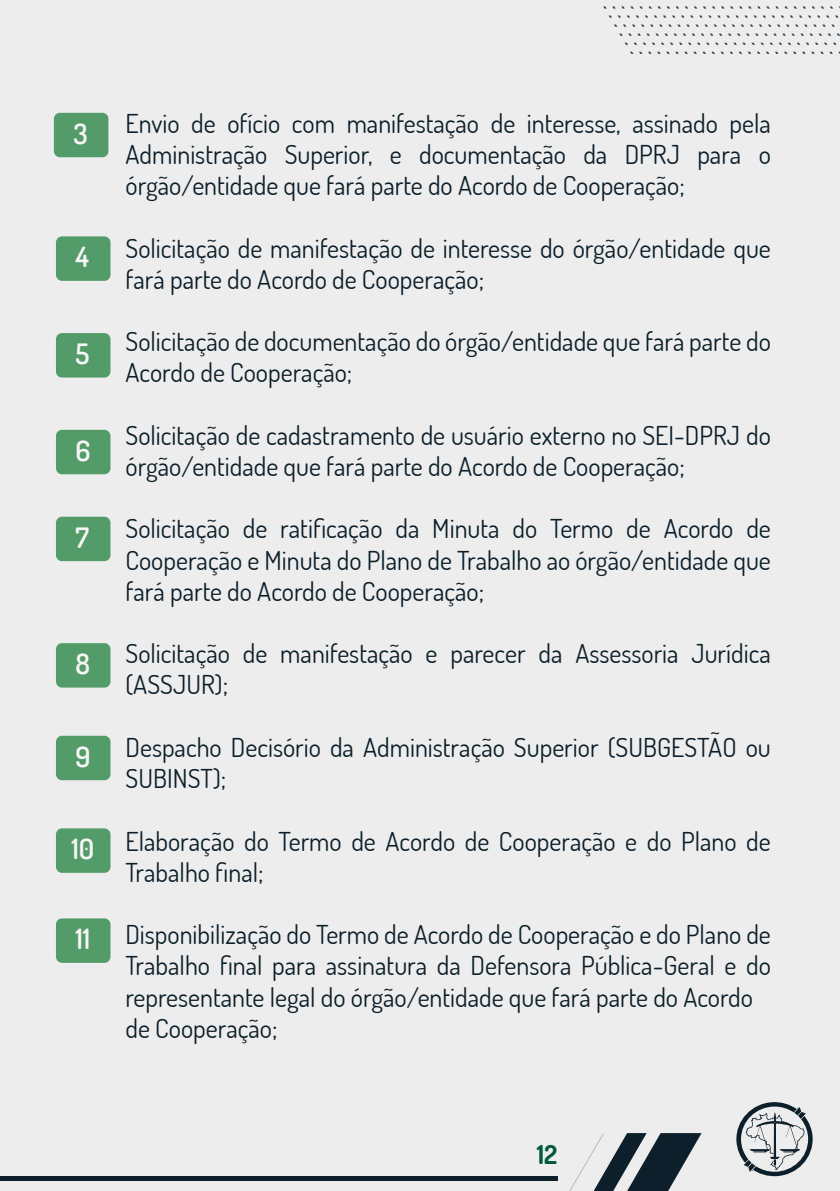
<style>
.page{position:relative;width:840px;height:1191px;background:#fff}
.page>*{position:absolute;margin:0;border:0;box-sizing:border-box;transform-origin:0 0}
.t1{font:600 28px "Dosis";color:#f6f6f6}
.t2{font:26px/31.2px "Dosis";color:#0c1f2a}
.t3{font:700 26px "Dosis";color:#035a38}
</style>
<div class="page">
<div style="left:0;top:0;width:839px;height:1191px;background:#ededed"></div>
<svg style="left:694px;top:6px;width:84px;height:3px"></svg>
<svg style="left:645px;top:15px;width:75px;height:3px"></svg>
<svg style="left:817px;top:15px;width:21px;height:3px"></svg>
<svg style="left:614px;top:25px;width:57px;height:2px"></svg>
<svg style="left:759px;top:25px;width:75px;height:2px"></svg>
<svg style="left:701px;top:34px;width:84px;height:2px"></svg>
<svg style="left:652px;top:43px;width:75px;height:2px"></svg>
<svg style="left:630px;top:52px;width:48px;height:2px"></svg>
<svg style="left:766px;top:52px;width:73px;height:2px"></svg>
<svg style="left:569px;top:1133px;width:132px;height:58px"></svg>
<div style="left:0;top:1175px;width:557px;height:5px;background:#0c1f2a"></div>
<svg style="left:736px;top:1102px;width:77px;height:74px"></svg>
<div style="left:54px;top:113px;width:54px;height:44px;background:#539b68;border-radius:6px"></div>
<div style="left:56px;top:236px;width:54px;height:45px;background:#539b68;border-radius:6px"></div>
<div style="left:56px;top:333px;width:54px;height:44px;background:#539b68;border-radius:6px"></div>
<div style="left:56px;top:430px;width:54px;height:44px;background:#539b68;border-radius:6px"></div>
<div style="left:56px;top:517px;width:54px;height:44px;background:#539b68;border-radius:6px"></div>
<div style="left:56px;top:643px;width:54px;height:44px;background:#539b68;border-radius:6px"></div>
<div style="left:56px;top:735px;width:54px;height:45px;background:#539b68;border-radius:6px"></div>
<div style="left:56px;top:828px;width:54px;height:44px;background:#539b68;border-radius:6px"></div>
<div style="left:56px;top:918px;width:54px;height:44px;background:#539b68;border-radius:6px"></div>
<p class="t1" style="left:73px;top:115px;width:16px">3</p>
<p class="t1" style="left:75px;top:239px;width:15px">4</p>
<p class="t1" style="left:75px;top:336px;width:15px">5</p>
<p class="t1" style="left:75px;top:432px;width:17px">6</p>
<p class="t1" style="left:75px;top:519px;width:15px">7</p>
<p class="t1" style="left:75px;top:645px;width:16px">8</p>
<p class="t1" style="left:75px;top:738px;width:17px">9</p>
<p class="t1" style="left:71px;top:831px;width:24px">10</p>
<p class="t1" style="left:75px;top:921px;width:16px">11</p>
<p class="t2" style="left:125px;top:107px;width:646px;text-align:justify">Envio de ofício com manifestação de interesse, assinado pela Administração Superior, e documentação da DPRJ para o órgão/entidade que fará parte do Acordo de Cooperação;</p>
<p class="t2" style="left:125px;top:232px;width:646px">Solicitação de manifestação de interesse do órgão/entidade que fará parte do Acordo de Cooperação;</p>
<p class="t2" style="left:125px;top:325px;width:646px">Solicitação de documentação do órgão/entidade que fará parte do<br>Acordo de Cooperação;</p>
<p class="t2" style="left:125px;top:419px;width:646px">Solicitação de cadastramento de usuário externo no SEI-DPRJ do órgão/entidade que fará parte do Acordo de Cooperação;</p>
<p class="t2" style="left:125px;top:512px;width:646px;text-align:justify">Solicitação de ratificação da Minuta do Termo de Acordo de Cooperação e Minuta do Plano de Trabalho ao órgão/entidade que fará parte do Acordo de Cooperação;</p>
<p class="t2" style="left:125px;top:637px;width:646px">Solicitação de manifestação e parecer da Assessoria Jurídica (ASSJUR);</p>
<p class="t2" style="left:125px;top:731px;width:646px">Despacho Decisório da Administração Superior (SUBGESTÃO ou<br>SUBINST);</p>
<p class="t2" style="left:125px;top:824px;width:646px">Elaboração do Termo de Acordo de Cooperação e do Plano de<br>Trabalho final;</p>
<p class="t2" style="left:125px;top:918px;width:646px">Disponibilização do Termo de Acordo de Cooperação e do Plano de Trabalho final para assinatura da Defensora Pública-Geral e do representante legal do órgão/entidade que fará parte do Acordo de Cooperação;</p>
<p class="t3" style="left:536px;top:1138px;width:22px">12</p>
</div>
